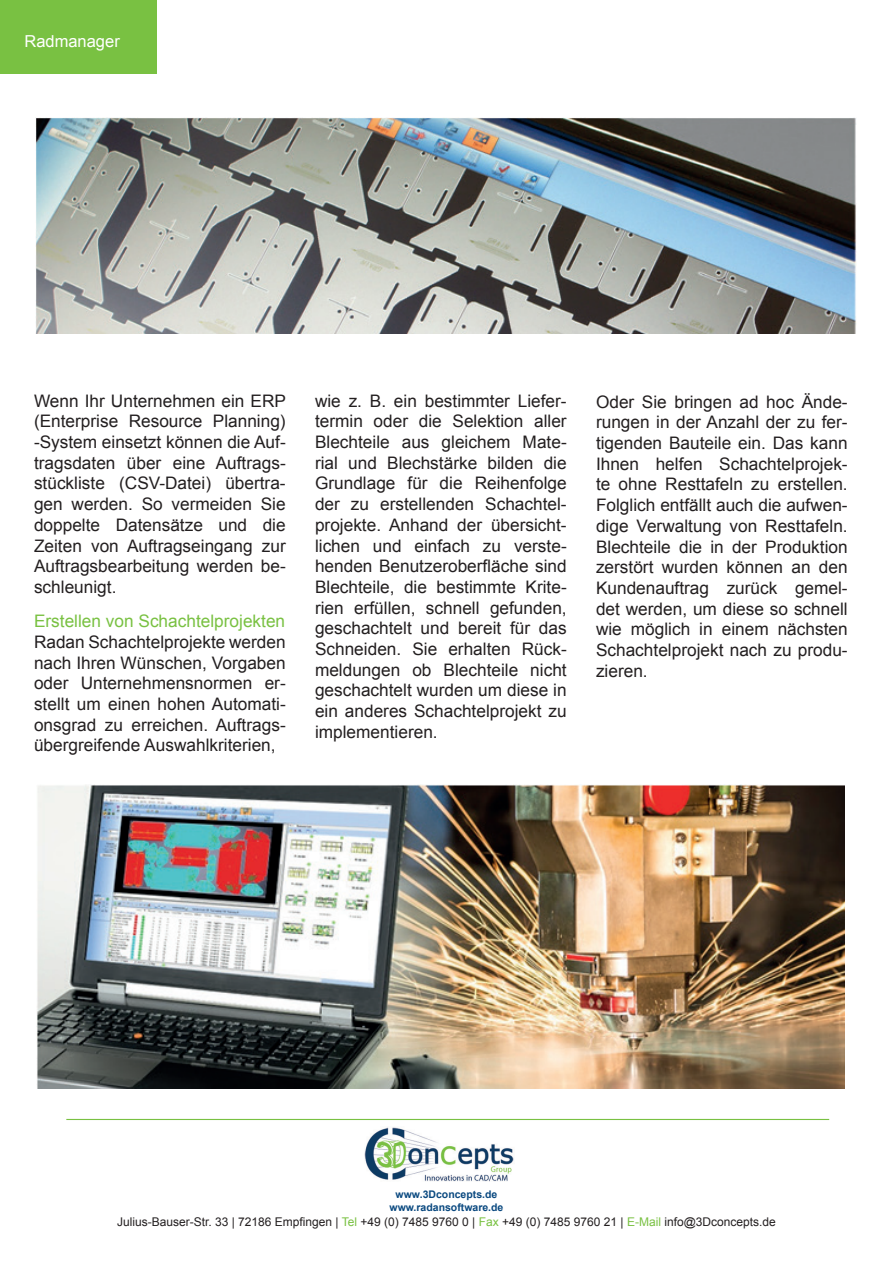
<style>
.page{position:relative;width:893px;height:1263px;background:#fff}
.page>*{position:absolute;margin:0;border:0;box-sizing:border-box;transform-origin:0 0}
.t1{font:17.25px/20.7px "Arial";color:#231f20;text-align:justify}
.t2{font:17.25px "Arial";color:#79c142}
.t3{font:16.5px "Arial";color:#fff}
.t4{font:12px "Arial";color:#231f20}
.t5{font:700 10.5px/13.5px "Arial";color:#0a4980;text-align:center}
.s1{color:#79c142}
</style>
<div class="page">
<img style="left:36px;top:118px;width:820px;height:215px">
<div style="left:0;top:0;width:157px;height:73px;background:#79c142"></div>
<hr style="left:66px;top:1119px;width:763px;height:1px;background:#79c142">
<img style="left:364px;top:1127px;width:150px;height:55px">
<img style="left:36px;top:784px;width:808px;height:305px">
<p class="t3" style="left:24px;top:30px;width:97px">Radmanager</p>
<p class="t1" style="left:34px;top:390px;width:254px">Wenn Ihr Unternehmen ein ERP (Enterprise Resource Planning) -System einsetzt können die Auf&shy;tragsdaten über eine Auftrags&shy;stückliste (CSV-Datei) übertra&shy;gen werden. So vermeiden Sie doppelte Datensätze und die Zeiten von Auftragseingang zur Auftragsbearbeitung werden be&shy;schleunigt.</p>
<p class="t2" style="left:34px;top:610px;width:253px">Erstellen von Schachtelprojekten</p>
<p class="t1" style="left:34px;top:632px;width:253px">Radan Schachtelprojekte werden nach Ihren Wünschen, Vorgaben oder Unternehmensnormen er&shy;stellt um einen hohen Automati&shy;onsgrad zu erreichen. Auftrags&shy;übergreifende Auswahlkriterien,</p>
<p class="t1" style="left:315px;top:390px;width:253px">wie z. B. ein bestimmter Liefer&shy;termin oder die Selektion aller Blechteile aus gleichem Mate&shy;rial und Blechstärke bilden die Grundlage für die Reihenfolge der zu erstellenden Schachtel&shy;projekte. Anhand der übersicht&shy;lichen und einfach zu verste&shy;henden Benutzeroberfläche sind Blechteile, die bestimmte Krite&shy;rien erfüllen, schnell gefunden, geschachtelt und bereit für das Schneiden. Sie erhalten Rück&shy;meldungen ob Blechteile nicht geschachtelt wurden um diese in ein anderes Schachtelprojekt zu implementieren.</p>
<p class="t1" style="left:596px;top:391px;width:253px">Oder Sie bringen ad hoc Ände&shy;rungen in der Anzahl der zu fer&shy;tigenden Bauteile ein. Das kann Ihnen helfen Schachtelprojek&shy;te ohne Resttafeln zu erstellen.<br>Folglich entfällt auch die aufwen&shy;dige Verwaltung von Resttafeln.<br>Blechteile die in der Produktion zerstört wurden können an den Kundenauftrag zurück gemel&shy;det werden, um diese so schnell wie möglich in einem nächsten Schachtelprojekt nach zu produ&shy;zieren.</p>
<p class="t5" style="left:389px;top:1188px;width:115px">www.3Dconcepts.de www.radansoftware.de</p>
<p class="t4" style="left:117px;top:1214px;width:660px">Julius-Bauser-Str. 33 | 72186 Empfingen | <span class="s1">Tel</span> +49 (0) 7485 9760 0 | <span class="s1">Fax</span> +49 (0) 7485 9760 21 | <span class="s1">E-Mail</span> info@3Dconcepts.de</p>
</div>
